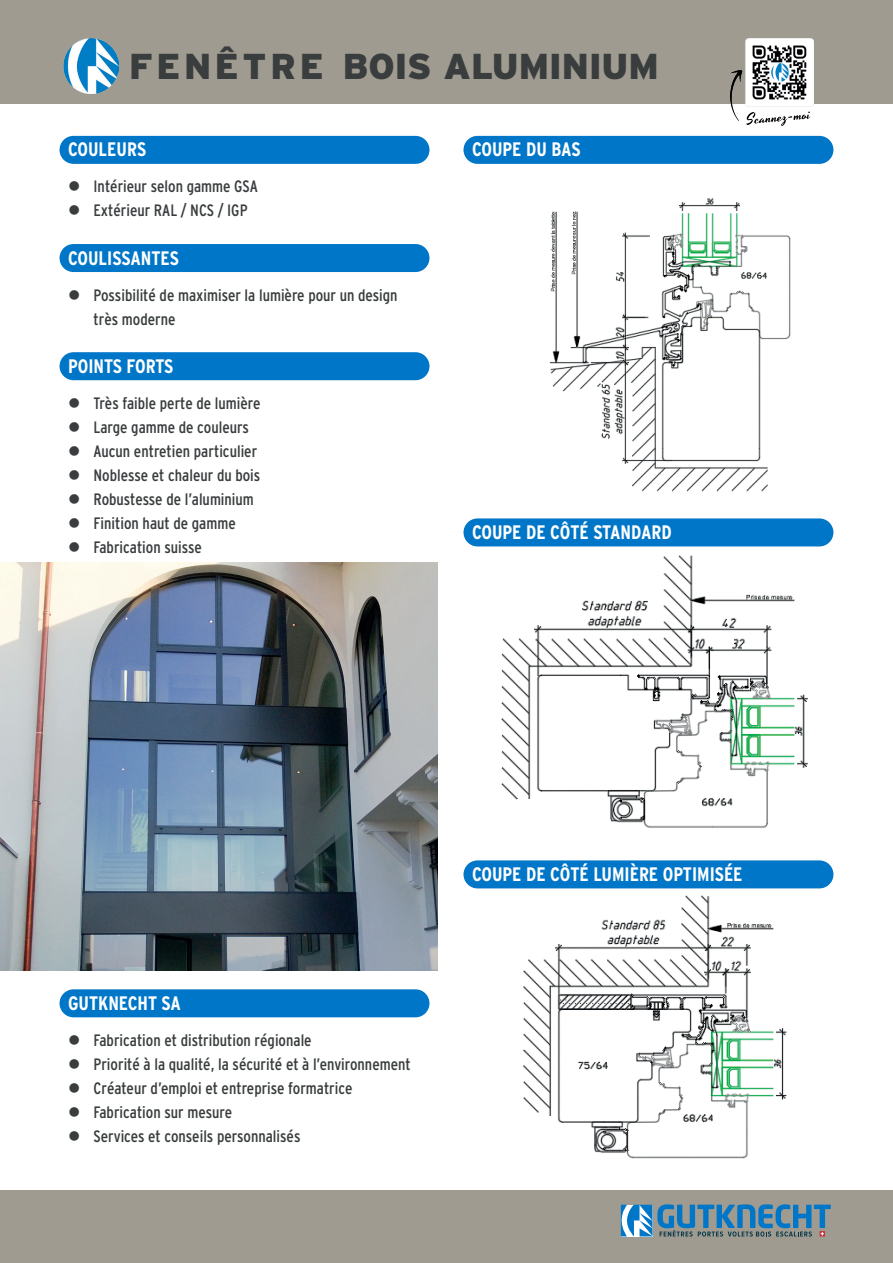
<style>
.page{position:relative;width:893px;height:1263px;background:#fff}
.page>*{position:absolute;margin:0;border:0;box-sizing:border-box;transform-origin:0 0}
.t1{font:900 36px "Interstate";color:#393d3e}
.Entête_description{font:700 19.5px "Interstate Condensed";color:#fff}
.t2{font:16.5px/24px "Interstate Condensed";color:#393d3e}
</style>
<div class="page">
<div style="left:0;top:0;width:893px;height:104px;background:#9f9b90"></div>
<div style="left:0;top:1191px;width:893px;height:72px;background:#9f9b90"></div>
<svg style="left:621px;top:1204px;width:210px;height:32px"></svg>
<img style="left:63px;top:39px;width:56px;height:55px">
<img style="left:730px;top:39px;width:83px;height:87px">
<img style="left:549px;top:198px;width:242px;height:294px">
<img style="left:486px;top:546px;width:334px;height:282px">
<img style="left:510px;top:888px;width:283px;height:271px">
<div style="left:463px;top:518px;width:370px;height:28px;background:#0076c8;border-radius:14px"></div>
<div style="left:463px;top:136px;width:370px;height:28px;background:#0076c8;border-radius:14px"></div>
<div style="left:463px;top:860px;width:370px;height:28px;background:#0076c8;border-radius:14px"></div>
<div style="left:60px;top:989px;width:369px;height:28px;background:#0076c8;border-radius:14px"></div>
<img style="left:0;top:562px;width:437px;height:409px">
<div style="left:60px;top:136px;width:369px;height:28px;background:#0076c8;border-radius:14px"></div>
<div style="left:60px;top:244px;width:369px;height:28px;background:#0076c8;border-radius:14px"></div>
<div style="left:60px;top:352px;width:369px;height:28px;background:#0076c8;border-radius:14px"></div>
<h1 class="t1" style="left:129px;top:46px;width:531px">FENÊTRE BOIS ALUMINIUM</h1>
<p class="Entête_description" style="left:68px;top:139px;width:80px">COULEURS</p>
<p class="t2" style="left:94px;top:175px;width:166px">Intérieur selon gamme GSA</p>
<p class="t2" style="left:94px;top:199px;width:156px">Extérieur RAL / NCS / IGP</p>
<p class="Entête_description" style="left:68px;top:247px;width:112px">COULISSANTES</p>
<p class="t2" style="left:94px;top:283px;width:306px">Possibilité de maximiser la lumière pour un design très moderne</p>
<p class="Entête_description" style="left:68px;top:355px;width:107px">POINTS FORTS</p>
<p class="t2" style="left:94px;top:391px;width:168px">Très faible perte de lumière</p>
<p class="t2" style="left:94px;top:415px;width:157px">Large gamme de couleurs</p>
<p class="t2" style="left:94px;top:439px;width:165px">Aucun entretien particulier</p>
<p class="t2" style="left:94px;top:463px;width:168px">Noblesse et chaleur du bois</p>
<p class="t2" style="left:94px;top:487px;width:162px">Robustesse de l’aluminium</p>
<p class="t2" style="left:94px;top:511px;width:144px">Finition haut de gamme</p>
<p class="t2" style="left:94px;top:535px;width:110px">Fabrication suisse</p>
<p class="Entête_description" style="left:472px;top:139px;width:110px">COUPE DU BAS</p>
<p class="Entête_description" style="left:472px;top:521px;width:201px">COUPE DE CÔTÉ STANDARD</p>
<p class="Entête_description" style="left:68px;top:992px;width:115px">GUTKNECHT SA</p>
<p class="t2" style="left:94px;top:1028px;width:220px">Fabrication et distribution régionale</p>
<p class="t2" style="left:94px;top:1052px;width:319px">Priorité à la qualité, la sécurité et à l’environnement</p>
<p class="t2" style="left:94px;top:1076px;width:260px">Créateur d’emploi et entreprise formatrice</p>
<p class="t2" style="left:94px;top:1100px;width:140px">Fabrication sur mesure</p>
<p class="t2" style="left:94px;top:1124px;width:208px">Services et conseils personnalisés</p>
<p class="Entête_description" style="left:472px;top:863px;width:272px">COUPE DE CÔTÉ LUMIÈRE OPTIMISÉE</p>
</div>
